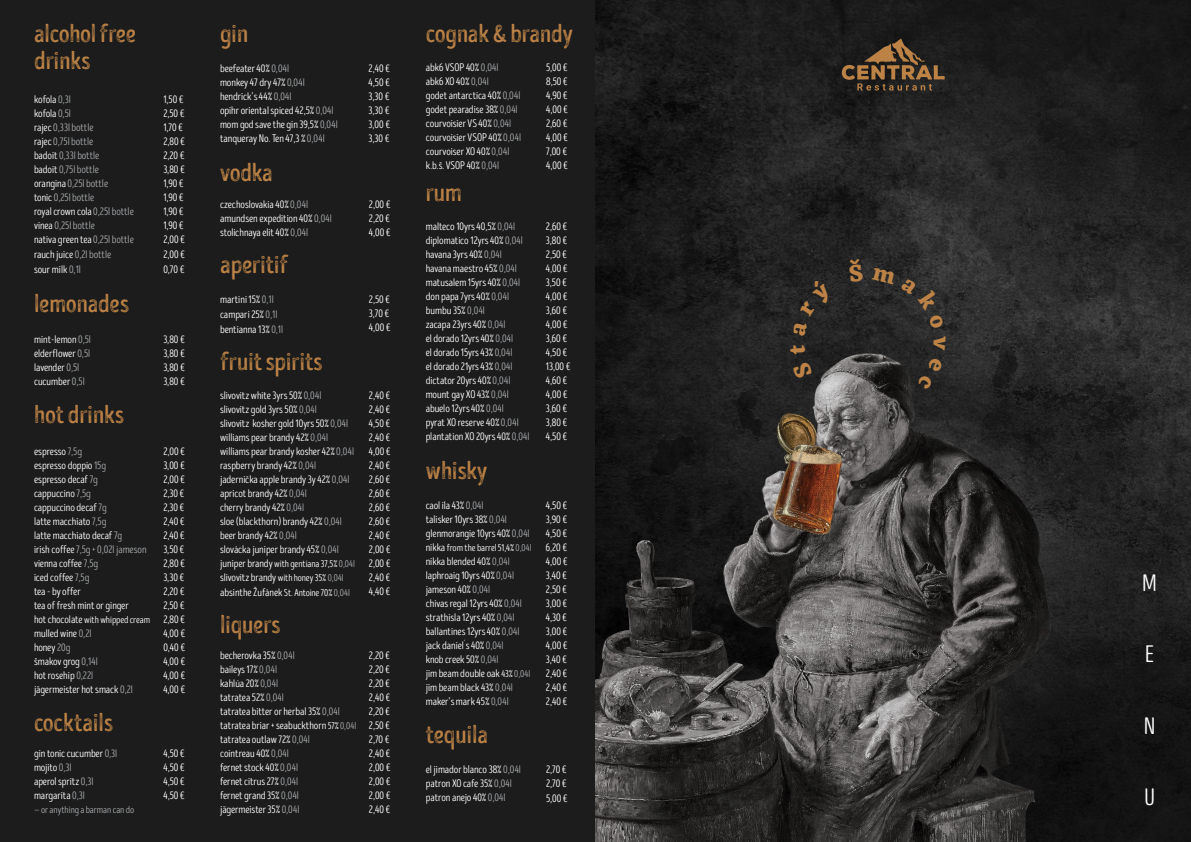
<style>
.page{position:relative;width:1191px;height:842px;background:#1c1c1c}
.page>*{position:absolute;margin:0;border:0;box-sizing:border-box;transform-origin:0 0}
.t1{font:26px/27px "Intro Head B G Base";letter-spacing:-.005em;color:#bd8346}
.t2{font:23.8px "Intro Head RUC Base";color:#fff}
.t3{font:11px/14px "Intro Head R Base";color:#fff}
.t4{font:11px/14px "Intro Head R Base";letter-spacing:-.01em;color:#a7a9ac}
.t5{font:10px "Intro Head R Base";letter-spacing:-.01em;color:#fff}
.t6{font:10px "Intro Head R Base";color:#a7a9ac}
.s1{color:#fff}
.s2{color:#a7a9ac}
.s3{font-size:11px}
.s4{font-size:10px}
.s5{font-size:10px;color:#a7a9ac}
.s6{color:#a3a5a8}
</style>
<div class="page">
<img style="left:596px;top:0;width:595px;height:842px">
<svg style="left:842px;top:38px;width:102px;height:53px"></svg>
<svg style="left:792px;top:361px;width:20px;height:18px"></svg>
<svg style="left:790px;top:345px;width:15px;height:10px"></svg>
<svg style="left:792px;top:277px;width:42px;height:59px"></svg>
<svg style="left:848px;top:258px;width:15px;height:24px"></svg>
<svg style="left:871px;top:267px;width:73px;height:62px"></svg>
<svg style="left:933px;top:336px;width:12px;height:15px"></svg>
<svg style="left:917px;top:357px;width:26px;height:34px"></svg>
<h1 class="t1" style="left:34px;top:20px;width:104px">alcohol free drinks</h1>
<p class="t4" style="left:34px;top:93px;width:101px"><span class="s1">kofola</span> 0,3l<br><span class="s1">kofola</span> 0,5l<br><span class="s1">rajec</span> 0,33l bottle<br><span class="s1">rajec</span> 0,75l bottle<br><span class="s1">badoit</span> 0,33l bottle<br><span class="s1">badoit</span> 0,75l bottle <span class="s1">orangina</span> 0,25l bottle<br><span class="s1">tonic</span> 0,25l bottle<br><span class="s1">royal crown cola</span> 0,25l bottle <span class="s1">vinea</span> 0,25l bottle<br><span class="s1">nativa green tea</span> 0,25l bottle</p>
<p class="t3" style="left:34px;top:247px;width:79px;line-height:15px">rauch juice <span class="s2">0,2l bottle </span>sour milk <span class="s2">0,1l</span></p>
<p class="t3" style="left:163px;top:93px;width:23px">1,50 €<br>2,50 €<br>1,70 €<br>2,80 €<br>2,20 €<br>3,80 €<br>1,90 €<br>1,90 €<br>1,90 €<br>1,90 €<br>2,00 €</p>
<p class="t3" style="left:163px;top:247px;width:23px;line-height:15px">2,00 €<br>0,70 €</p>
<h1 class="t1" style="left:34px;top:290px;width:96px">lemonades</h1>
<p class="t3" style="left:34px;top:333px;width:58px">mint-lemon <span class="s2">0,5l </span>elderflower <span class="s2">0,5l </span>lavender <span class="s2">0,5l </span>cucumber <span class="s2">0,5l</span></p>
<p class="t3" style="left:163px;top:333px;width:23px;text-align:justify">3,80 € 3,80 € 3,80 € 3,80 €</p>
<h1 class="t1" style="left:34px;top:401px;width:92px">hot drinks</h1>
<p class="t3" style="left:34px;top:444px;width:114px">espresso <span class="s2">7,5g<br></span>espresso doppio <span class="s2">15g<br></span>espresso decaf <span class="s2">7g<br></span>cappuccino <span class="s2">7,5g<br></span>cappuccino decaf <span class="s2">7g<br></span>latte macchiato <span class="s2">7,5g<br></span>latte macchiato decaf <span class="s2">7g<br></span>irish coffee <span class="s2">7,5g + 0,02l jameson </span>vienna coffee <span class="s2">7,5g<br></span>iced coffee <span class="s2">7,5g<br></span>tea - by offer<br>tea of fresh mint or ginger</p>
<p class="t5" style="left:34px;top:614px;width:118px"><span class="s3">hot chocolate</span> with whipped cream</p>
<p class="t3" style="left:34px;top:626px;width:100px">mulled wine <span class="s2">0,2l<br></span>honey <span class="s2">20g<br></span>šmakov grog <span class="s2">0,14l<br></span>hot rosehip <span class="s2">0,22l </span>jägermeister hot smack <span class="s2">0,2l</span></p>
<p class="t3" style="left:163px;top:444px;width:24px;text-align:justify">2,00 € 3,00 € 2,00 € 2,30 € 2,30 € 2,40 € 2,40 € 3,50 € 2,80 € 3,30 € 2,20 € 2,50 € 2,80 € 4,00 € 0,40 € 4,00 € 4,00 € 4,00 €</p>
<h1 class="t1" style="left:34px;top:709px;width:80px">cocktails</h1>
<p class="t3" style="left:34px;top:747px;width:85px">gin tonic cucumber <span class="s2">0,3l </span>mojito <span class="s2">0,3l<br></span>aperol spritz <span class="s2">0,3l </span>margarita <span class="s2">0,3l</span></p>
<p class="t6" style="left:34px;top:804px;width:102px">— or anything a barman can do</p>
<p class="t3" style="left:163px;top:747px;width:23px;text-align:justify">4,50 € 4,50 € 4,50 € 4,50 €</p>
<h1 class="t1" style="left:220px;top:20px;width:30px">gin</h1>
<p class="t3" style="left:220px;top:62px;width:119px">beefeater 40% <span class="s2">0,04l<br></span>monkey 47 dry 47% <span class="s2">0,04l </span>hendrick’s 44% <span class="s2">0,04l<br></span>opihr oriental spiced 42,5% <span class="s2">0,04l </span>mom god save the gin 39,5% <span class="s2">0,04l </span>tanqueray No. Ten 47,3 % <span class="s2">0,04l</span></p>
<p class="t3" style="left:368px;top:62px;width:23px;text-align:justify">2,40 € 4,50 € 3,30 € 3,30 € 3,00 € 3,30 €</p>
<h1 class="t1" style="left:220px;top:159px;width:54px">vodka</h1>
<p class="t3" style="left:220px;top:198px;width:113px">czechoslovakia 40% <span class="s2">0,04l </span>amundsen expedition 40% <span class="s2">0,04l </span>stolichnaya elit 40% <span class="s2">0,04l</span></p>
<p class="t3" style="left:369px;top:198px;width:24px;text-align:justify">2,00 € 2,20 € 4,00 €</p>
<h1 class="t1" style="left:220px;top:251px;width:70px">aperitif</h1>
<p class="t3" style="left:220px;top:292px;width:65px;line-height:15px">martini 15% <span class="s2">0,1l </span>campari 25% <span class="s2">0,1l </span>bentianna 13% <span class="s2">0,1l</span></p>
<p class="t3" style="left:369px;top:293px;width:24px;text-align:justify">2,50 € 3,70 € 4,00 €</p>
<h1 class="t1" style="left:220px;top:348px;width:104px">fruit spirits</h1>
<p class="t3" style="left:220px;top:389px;width:135px">slivovitz white 3yrs 50% <span class="s2">0,04l<br></span>slivovitz gold 3yrs 50% <span class="s2">0,04l<br></span>slivovitz kosher gold 10yrs 50% <span class="s2">0,04l </span>williams pear brandy 42% <span class="s2">0,04l </span>williams pear brandy kosher 42% <span class="s2">0,04l </span>raspberry brandy 42% <span class="s2">0,04l </span>jadernička apple brandy 3y 42% <span class="s2">0,04l </span>apricot brandy 42% <span class="s2">0,04l<br></span>cherry brandy 42% <span class="s2">0,04l<br></span>sloe (blackthorn) brandy 42% <span class="s2">0,04l </span>beer brandy 42% <span class="s2">0,04l<br></span>slovácka juniper brandy45% <span class="s2">0,04l</span></p>
<p class="t5" style="left:220px;top:559px;width:136px"><span class="s3">juniper brandy</span> with gentiana 37,5% <span class="s2">0,04l</span></p>
<p class="t3" style="left:220px;top:570px;width:131px;line-height:15px">slivovitz brandy <span class="s4">with honey 35%</span> <span class="s5">0,04l </span>absinthe Žufánek <span class="s4">St. Antoine 70%</span> <span class="s5">0,04l</span></p>
<p class="t3" style="left:369px;top:389px;width:24px;text-align:justify">2,40 € 2,40 € 4,50 € 2,40 € 4,00 € 2,40 € 2,60 € 2,60 € 2,60 € 2,60 € 2,40 € 2,00 € 2,00 € 2,40 € 4,40 €</p>
<h1 class="t1" style="left:220px;top:611px;width:62px">liquers</h1>
<p class="t3" style="left:220px;top:649px;width:138px">becherovka 35% <span class="s2">0,04l<br></span>baileys 17% <span class="s2">0,04l<br></span>kahlúa 20% <span class="s2">0,04l<br></span>tatratea 52% <span class="s2">0,04l<br></span>tatratea bitter or herbal 35% <span class="s2">0,04l </span>tatratea briar + seabuckthorn <span class="s4">57%</span> <span class="s5">0,04l </span>tatratea outlaw 72% <span class="s2">0,04l<br></span>cointreau 40% <span class="s2">0,04l<br></span>fernet stock 40% <span class="s2">0,04l<br></span>fernet citrus 27% <span class="s2">0,04l<br></span>fernet grand 35% <span class="s2">0,04l<br></span>jägermeister 35% <span class="s2">0,04l</span></p>
<p class="t3" style="left:369px;top:649px;width:23px;text-align:justify">2,20 € 2,20 € 2,20 € 2,40 € 2,20 € 2,50 € 2,70 € 2,40 € 2,00 € 2,00 € 2,00 € 2,40 €</p>
<h1 class="t1" style="left:426px;top:20px;width:149px">cognak &amp; brandy</h1>
<p class="t3" style="left:426px;top:60px;width:97px">abk6 VSOP 40% <span class="s2">0,04l<br></span>abk6 XO 40% <span class="s2">0,04l<br></span>godet antarctica 40% <span class="s2">0,04l </span>godet pearadise 38% <span class="s2">0,04l </span>courvoisier VS 40% <span class="s2">0,04l </span>courvoisier VSOP 40% <span class="s2">0,04l </span>courvoiser XO 40% <span class="s2">0,04l </span>k.b.š. VSOP 40% <span class="s2">0,04l</span></p>
<p class="t3" style="left:546px;top:61px;width:24px;text-align:justify">5,00 € 8,50 € 4,90 € 4,00 € 2,60 € 4,00 € 7,00 € 4,00 €</p>
<h1 class="t1" style="left:426px;top:179px;width:38px">rum</h1>
<p class="t3" style="left:426px;top:219px;width:105px">malteco 10yrs 40,5% <span class="s2">0,04l </span>diplomatico 12yrs 40% <span class="s2">0,04l </span>havana 3yrs 40% <span class="s2">0,04l </span>havana maestro 45% <span class="s2">0,04l </span>matusalem 15yrs 40% <span class="s2">0,04l </span>don papa 7yrs 40% <span class="s2">0,04l </span>bumbu 35% <span class="s2">0,04l<br></span>zacapa 23yrs 40% <span class="s2">0,04l<br></span>el dorado 12yrs 40% <span class="s2">0,04l<br></span>el dorado 15yrs 43% <span class="s2">0,04l<br></span>el dorado 21yrs 43% <span class="s2">0,04l </span>dictator 20yrs 40% <span class="s2">0,04l </span>mount gay XO 43% <span class="s2">0,04l </span>abuelo 12yrs 40% <span class="s2">0,04l<br></span>pyrat XO reserve 40% <span class="s2">0,04l </span>plantation XO 20yrs 40% <span class="s2">0,04l</span></p>
<p class="t3" style="left:546px;top:220px;width:27px">2,60 €<br>3,80 €<br>2,50 €<br>4,00 €<br>3,50 €<br>4,00 €<br>3,60 €<br>4,00 €<br>3,60 €<br>4,50 €<br>13,00 €<br>4,60 €<br>4,00 €<br>3,60 €<br>3,80 €<br>4,50 €</p>
<h1 class="t1" style="left:426px;top:458px;width:63px">whisky</h1>
<p class="t3" style="left:426px;top:499px;width:105px">caol ila 43% <span class="s2">0,04l<br></span>talisker 10yrs 38% <span class="s2">0,04l </span>glenmorangie 10yrs 40% <span class="s2">0,04l</span></p>
<p class="t5" style="left:426px;top:543px;width:108px"><span class="s3">nikka</span> from the barrel 51,4% <span class="s2">0,04l</span></p>
<p class="t3" style="left:426px;top:555px;width:106px">nikka blended 40% <span class="s6">0,04l </span>laphroaig 10yrs 40% <span class="s2">0,04l </span>jameson 40% <span class="s2">0,04l<br></span>chivas regal 12yrs 40% <span class="s2">0,04l </span>strathisla 12yrs 40% <span class="s2">0,04l </span>ballantines 12yrs 40% <span class="s2">0,04l </span>jack daniel´s 40% <span class="s2">0,04l<br></span>knob creek 50% <span class="s2">0,04l<br></span>jim beam double oak <span class="s4">43%</span> <span class="s5">0,04l </span>jim beam black 43% <span class="s2">0,04l </span>maker’s mark 45% <span class="s2">0,04l</span></p>
<p class="t3" style="left:546px;top:499px;width:24px;text-align:justify">4,50 € 3,90 € 4,50 € 6,20 € 4,00 € 3,40 € 2,50 € 3,00 € 4,30 € 3,00 € 4,00 € 3,40 € 2,40 € 2,40 € 2,40 €</p>
<h1 class="t1" style="left:426px;top:721px;width:64px">tequila</h1>
<p class="t3" style="left:426px;top:763px;width:97px">el jimador blanco 38% <span class="s2">0,04l </span>patron XO cafe 35% <span class="s2">0,04l </span>patron anejo 40% <span class="s2">0,04l</span></p>
<p class="t3" style="left:546px;top:763px;width:23px">2,70 €<br>2,70 €</p>
<p class="t3" style="left:546px;top:792px;width:23px">5,00 €</p>
<h2 class="t2" style="left:1142px;top:569px;width:16px">M</h2>
<h2 class="t2" style="left:1144px;top:641px;width:11px">E</h2>
<h2 class="t2" style="left:1143px;top:712px;width:13px">N</h2>
<h2 class="t2" style="left:1144px;top:784px;width:12px">U</h2>
</div>
